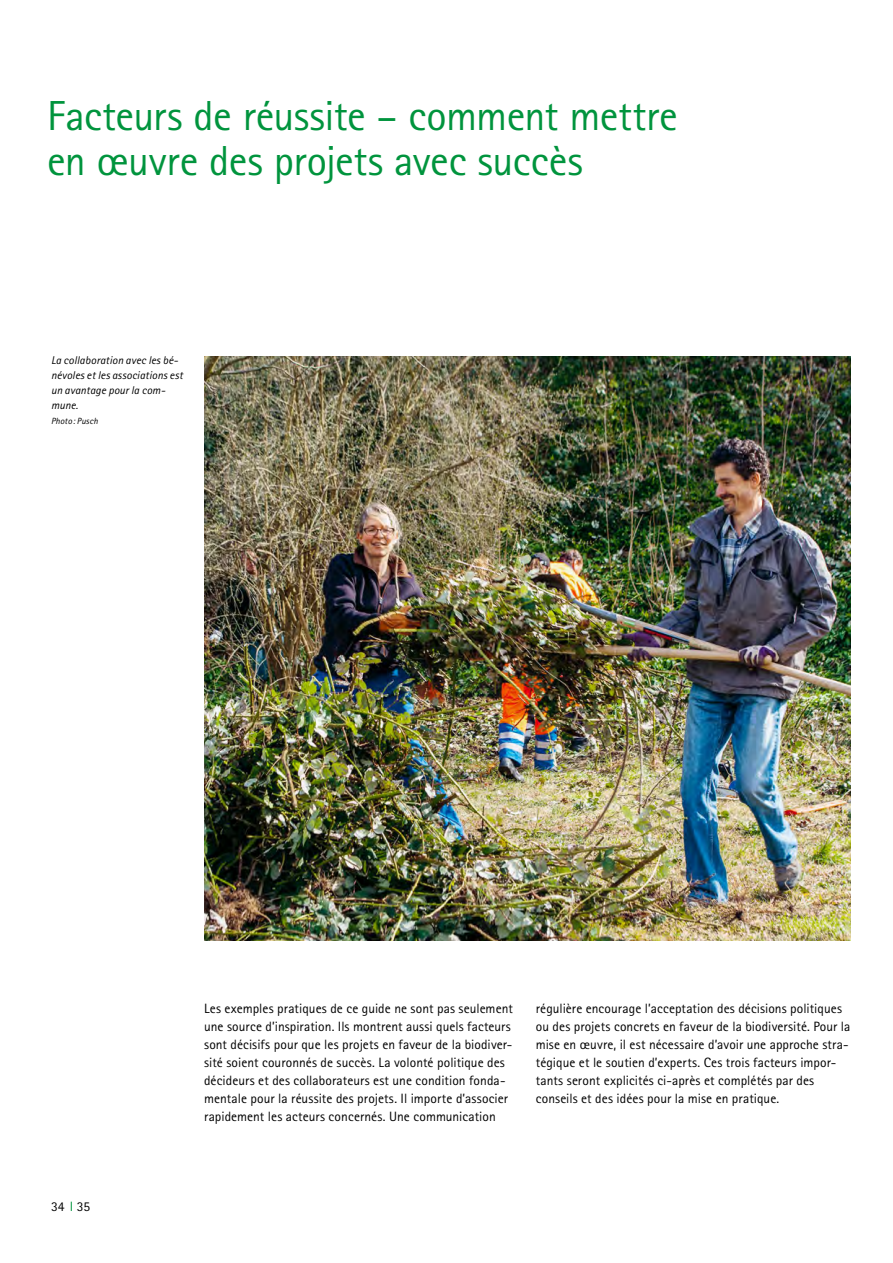
<style>
.page{position:relative;width:893px;height:1263px;background:#fff}
.page>*{position:absolute;margin:0;border:0;box-sizing:border-box;transform-origin:0 0}
.t1{font:42px/45px "Rotis Sans Serif";letter-spacing:-.015em;color:#00943d}
.t2{font:13.5px/18px "Rotis Sans Serif";letter-spacing:.005em;color:#000}
.t3{font:italic 11.25px/15px "Rotis Sans Serif";letter-spacing:.01em;color:#000}
.t4{font:italic 9px "Rotis Sans Serif";letter-spacing:.02em;color:#000}
.s1{color:#00943d}
</style>
<div class="page">
<img style="left:204px;top:356px;width:646px;height:585px">
<h1 class="t1" style="left:47px;top:93px;width:632px">Facteurs de réussite – comment mettre en œuvre des projets avec succès</h1>
<p class="t3" style="left:51px;top:353px;width:133px">La collaboration avec les bé&shy;névoles et les associations est un avantage pour la com&shy;mune.</p>
<p class="t4" style="left:51px;top:416px;width:48px">Photo: Pusch</p>
<p class="t2" style="left:51px;top:1197px;width:41px">34 <span class="s1">I</span> 35</p>
<p class="t2" style="left:204px;top:999px;width:310px">Les exemples pratiques de ce guide ne sont pas seulement une source d’inspiration. Ils montrent aussi quels facteurs sont décisifs pour que les projets en faveur de la biodiver&shy;sité soient couronnés de succès. La volonté politique des décideurs et des collaborateurs est une condition fonda&shy;mentale pour la réussite des projets. Il importe d’associer rapidement les acteurs concernés. Une communication</p>
<p class="t2" style="left:536px;top:999px;width:316px">régulière encourage l’acceptation des décisions politiques ou des projets concrets en faveur de la biodiversité. Pour la mise en œuvre, il est nécessaire d’avoir une approche stra&shy;tégique et le soutien d’experts. Ces trois facteurs impor&shy;tants seront explicités ci-après et complétés par des conseils et des idées pour la mise en pratique.</p>
</div>
